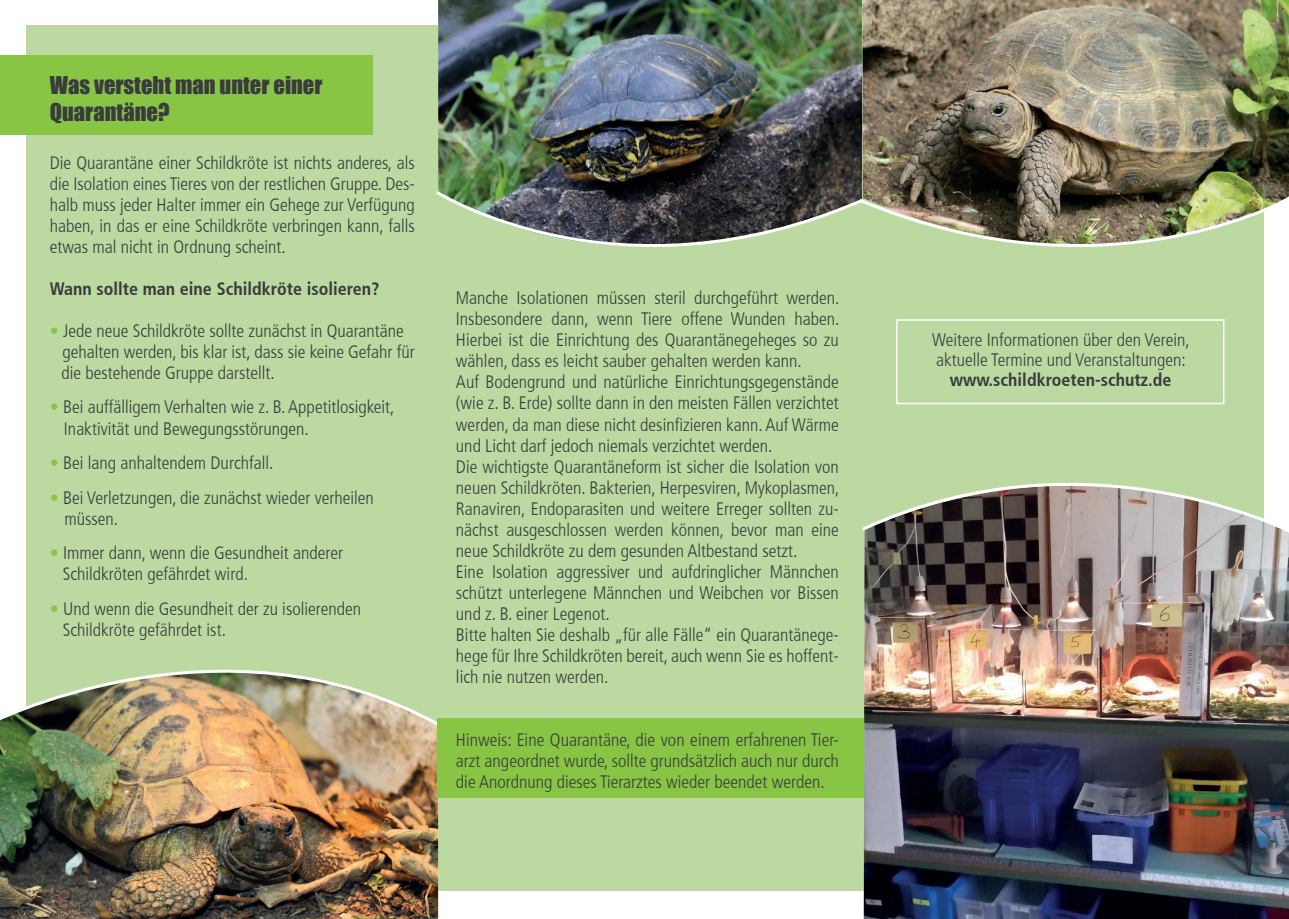
<style>
.page{position:relative;width:1289px;height:919px;background:#fff}
.page>*{position:absolute;margin:0;border:0;box-sizing:border-box;transform-origin:0 0}
.t1{font:22.5px/27px "Impact";color:#393b3d}
.t2{font:300 condensed 18px/21px "Frutiger";color:#393b3d}
.t3{font:700 condensed 18px "Frutiger";color:#393b3d}
.s1{color:#88c545}
</style>
<div class="page">
<div style="left:26px;top:26px;width:1237px;height:865px;background:#bcd9a1"></div>
<img style="left:863px;top:541px;width:425px;height:377px">
<img style="left:438px;top:0;width:424px;height:189px">
<img style="left:862px;top:0;width:426px;height:189px">
<svg style="left:862px;top:423px;width:426px;height:118px"></svg>
<svg style="left:436px;top:189px;width:420px;height:58px"></svg>
<img style="left:856px;top:189px;width:432px;height:117px">
<div style="left:896px;top:319px;width:328px;height:85px;border:2px solid #fff"></div>
<div style="left:0;top:56px;width:373px;height:79px;background:#88c545"></div>
<img style="left:0;top:729px;width:438px;height:189px">
<img style="left:0;top:669px;width:437px;height:60px">
<div style="left:437px;top:718px;width:426px;height:79px;background:#88c545"></div>
<p class="t1" style="left:50px;top:71px;width:274px">Was versteht man unter einer<br>Quarantäne?</p>
<p class="t2" style="left:50px;top:152px;width:366px;text-align:justify">Die Quarantäne einer Schildkröte ist nichts anderes, als die Isolation eines Tieres von der restlichen Gruppe. Des&shy;halb muss jeder Halter immer ein Gehege zur Verfügung haben, in das er eine Schildkröte verbringen kann, falls etwas mal nicht in Ordnung scheint.</p>
<p class="t3" style="left:50px;top:278px;width:331px">Wann sollte man eine Schildkröte isolieren?</p>
<p class="t2" style="left:61px;top:320px;width:355px;text-indent:-12px"><span class="s1">•</span> Jede neue Schildkröte sollte zunächst in Quarantäne gehalten werden, bis klar ist, dass sie keine Gefahr für die bestehende Gruppe darstellt.</p>
<p class="t2" style="left:64px;top:397px;width:332px;text-indent:-14px"><span class="s1">•</span> Bei auffälligem Verhalten wie z. B. Appetitlosigkeit,<br>Inaktivität und Bewegungsstörungen.</p>
<p class="t2" style="left:50px;top:452px;width:225px"><span class="s1">•</span> Bei lang anhaltendem Durchfall.</p>
<p class="t2" style="left:64px;top:487px;width:311px;text-indent:-14px"><span class="s1">•</span> Bei Verletzungen, die zunächst wieder verheilen müssen.</p>
<p class="t2" style="left:63px;top:542px;width:282px;text-indent:-13px"><span class="s1">•</span> Immer dann, wenn die Gesundheit anderer<br>Schildkröten gefährdet wird.</p>
<p class="t2" style="left:63px;top:598px;width:300px;text-indent:-13px"><span class="s1">•</span> Und wenn die Gesundheit der zu isolierenden<br>Schildkröte gefährdet ist.</p>
<p class="t2" style="left:456px;top:288px;width:385px">Manche Isolationen müssen steril durchgeführt werden.<br>Insbesondere dann, wenn Tiere offene Wunden haben.<br>Hierbei ist die Einrichtung des Quarantänegeheges so zu wählen, dass es leicht sauber gehalten werden kann.<br>Auf Bodengrund und natürliche Einrichtungsgegenstände (wie z. B. Erde) sollte dann in den meisten Fällen verzichtet werden, da man diese nicht desinfizieren kann. Auf Wärme und Licht darf jedoch niemals verzichtet werden.<br>Die wichtigste Quarantäneform ist sicher die Isolation von neuen Schildkröten. Bakterien, Herpesviren, Mykoplasmen, Ranaviren, Endoparasiten und weitere Erreger sollten zu&shy;nächst ausgeschlossen werden können, bevor man eine neue Schildkröte zu dem gesunden Altbestand setzt.<br>Eine Isolation aggressiver und aufdringlicher Männchen schützt unterlegene Männchen und Weibchen vor Bissen und z. B. einer Legenot.<br>Bitte halten Sie deshalb „für alle Fälle“ ein Quarantänege&shy;hege für Ihre Schildkröten bereit, auch wenn Sie es hoffent&shy;lich nie nutzen werden.</p>
<p class="t2" style="left:456px;top:729px;width:384px;text-align:justify">Hinweis: Eine Quarantäne, die von einem erfahrenen Tier&shy;arzt angeordnet wurde, sollte grundsätzlich auch nur durch die Anordnung dieses Tierarztes wieder beendet werden.</p>
<p class="t2" style="left:932px;top:330px;width:259px;line-height:19.8px">Weitere Informationen über den Verein, aktuelle Termine und Veranstaltungen:</p>
<p class="t3" style="left:949px;top:369px;width:223px">www.schildkroeten-schutz.de</p>
</div>
